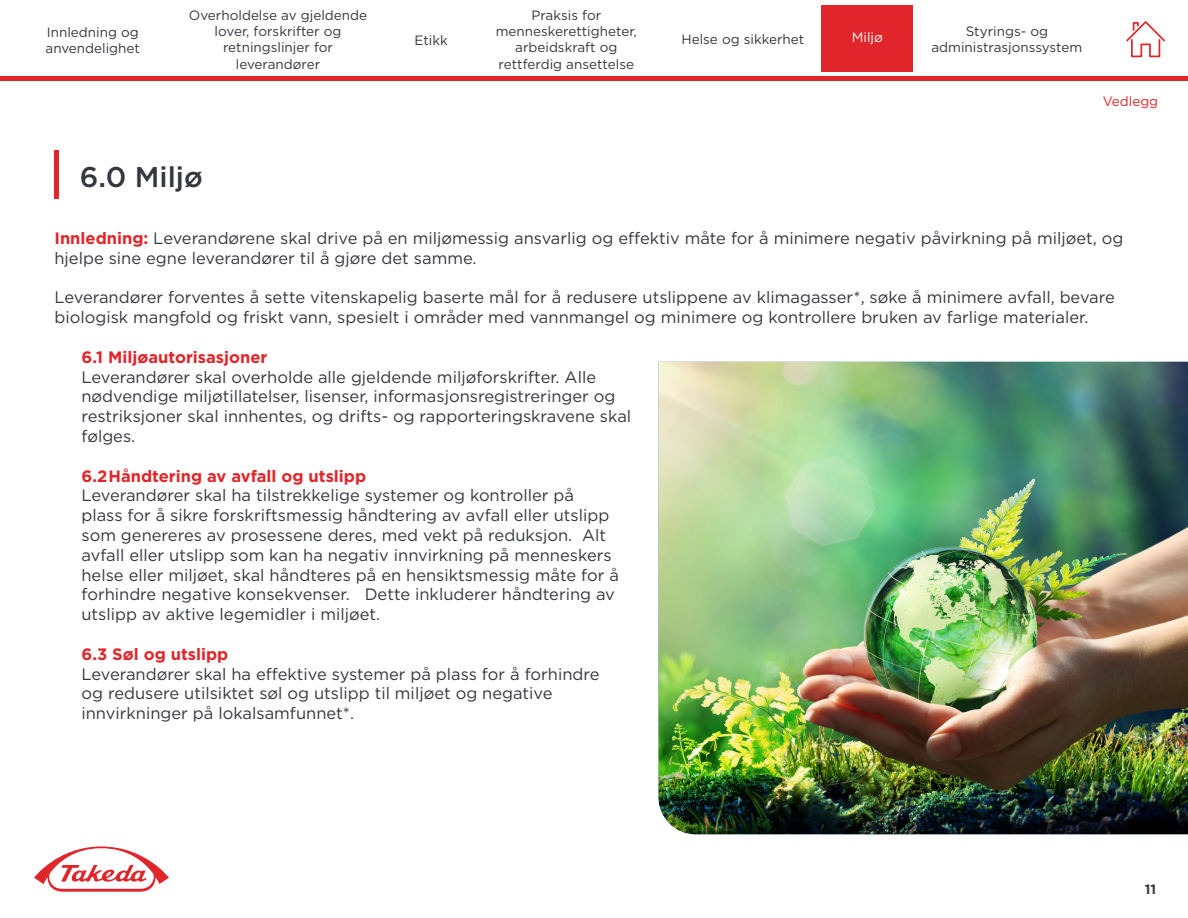
<style>
.page{position:relative;width:1188px;height:918px;background:#fff}
.page>*{position:absolute;margin:0;border:0;box-sizing:border-box;transform-origin:0 0}
.t1{font:500 28.5px "Gotham";color:#34373f}
.t2{font:16.5px/19.8px "Gotham";color:#34373f}
.t3{font:700 16.5px "Gotham";color:#e0262a}
.t4{font:13.5px/16.2px "Gotham";color:#34373f;text-align:center}
.t5{font:13.5px "Gotham";color:#e02629}
.t6{font:13.5px "Gotham";color:#fff}
.t7{font:700 13.5px "Gotham";color:#34373f}
.s1{font-weight:700;color:#e0262a}
</style>
<div class="page">
<svg style="left:34px;top:846px;width:135px;height:46px"></svg>
<hr style="left:0;top:77px;width:1188px;height:4px;background:#e0262a">
<svg style="left:1126px;top:21px;width:39px;height:37px"></svg>
<div style="left:821px;top:5px;width:92px;height:67px;background:#e0262a"></div>
<img style="left:659px;top:362px;width:529px;height:472px">
<div style="left:54px;top:150px;width:5px;height:49px;background:#e0262a"></div>
<p class="t4" style="left:46px;top:23px;width:96px;text-align:left">Innledning og anvendelighet</p>
<p class="t4" style="left:189px;top:7px;width:180px">Overholdelse av gjeldende lover, forskrifter og retningslinjer for leverandører</p>
<h1 class="t1" style="left:80px;top:159px;width:124px">6.0 Miljø</h1>
<p class="t4" style="left:414px;top:32px;width:35px">Etikk</p>
<p class="t4" style="left:496px;top:7px;width:143px">Praksis for menneskerettigheter, arbeidskraft og rettferdig ansettelse</p>
<p class="t4" style="left:681px;top:31px;width:124px">Helse og sikkerhet</p>
<p class="t6" style="left:852px;top:29px;width:33px">Miljø</p>
<p class="t4" style="left:931px;top:23px;width:152px">Styrings- og administrasjonssystem</p>
<p class="t5" style="left:1103px;top:92px;width:57px">Vedlegg</p>
<p class="t2" style="left:54px;top:228px;width:1070px"><span class="s1">Innledning:</span> Leverandørene skal drive på en miljømessig ansvarlig og effektiv måte for å minimere negativ påvirkning på miljøet, og hjelpe sine egne leverandører til å gjøre det samme.</p>
<p class="t2" style="left:54px;top:287px;width:1062px">Leverandører forventes å sette vitenskapelig baserte mål for å redusere utslippene av klimagasser*, søke å minimere avfall, bevare biologisk mangfold og friskt vann, spesielt i områder med vannmangel og minimere og kontrollere bruken av farlige materialer.</p>
<p class="t3" style="left:81px;top:346px;width:188px">6.1 Miljøautorisasjoner</p>
<p class="t2" style="left:81px;top:367px;width:551px">Leverandører skal overholde alle gjeldende miljøforskrifter. Alle nødvendige miljøtillatelser, lisenser, informasjonsregistreringer og restriksjoner skal innhentes, og drifts- og rapporteringskravene skal følges.</p>
<p class="t3" style="left:81px;top:465px;width:286px">6.2Håndtering av avfall og utslipp</p>
<p class="t2" style="left:81px;top:485px;width:539px">Leverandører skal ha tilstrekkelige systemer og kontroller på plass for å sikre forskriftsmessig håndtering av avfall eller utslipp som genereres av prosessene deres, med vekt på reduksjon. Alt avfall eller utslipp som kan ha negativ innvirkning på menneskers helse eller miljøet, skal håndteres på en hensiktsmessig måte for å forhindre negative konsekvenser. Dette inkluderer håndtering av utslipp av aktive legemidler i miljøet.</p>
<p class="t3" style="left:81px;top:643px;width:148px">6.3 Søl og utslipp</p>
<p class="t2" style="left:81px;top:664px;width:520px">Leverandører skal ha effektive systemer på plass for å forhindre og redusere utilsiktet søl og utslipp til miljøet og negative innvirkninger på lokalsamfunnet*.</p>
<p class="t7" style="left:1145px;top:880px;width:13px">11</p>
</div>
